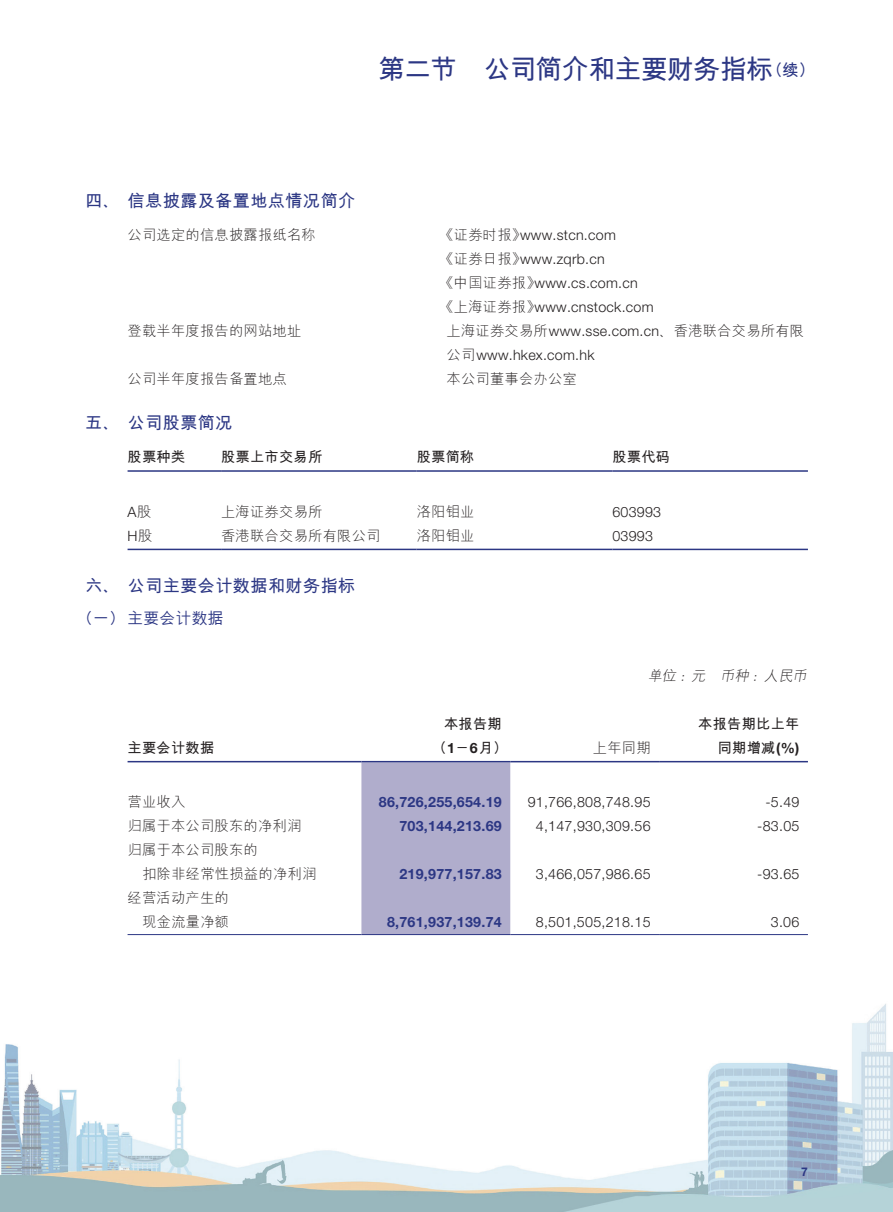
<style>
.page{position:relative;width:893px;height:1212px;background:#fff}
.page>*{position:absolute;margin:0;border:0;box-sizing:border-box;transform-origin:0 0}
.t1{font:700 27px "M Hei PRC";letter-spacing:-.025em;color:#2c3784}
.t2{font:700 17.25px "M Hei PRC";letter-spacing:.02em;color:#2c3784}
.t3{font:500 15.75px "M Hei PRC";letter-spacing:.02em;color:#2c3784}
.t4{font:300 14.25px/24px "Helvetica Neue LT Std";letter-spacing:.02em;color:#231f20}
.t5{font:300 14.25px/24px "M Hei PRC";letter-spacing:.02em;color:#231f20}
.t6{font:700 14.25px "Helvetica Neue LT Std";letter-spacing:.02em;color:#2c3784}
.t7{font:700 14.25px/24px "M Hei PRC";letter-spacing:.02em;color:#231f20;text-align:center}
.t8{font:italic 300 14.25px "M Hei PRC";color:#231f20}
.t9{font:700 12px "Helvetica Neue LT Std";color:#2c3784}
.s1{font-size:16.5px}
.s2{font-family:"M Hei PRC"}
.s3{font-family:"Helvetica Neue LT Std"}
</style>
<div class="page">
<img style="left:0;top:1004px;width:893px;height:208px">
<hr style="left:128px;top:470px;width:93px;height:2px;background:#2c3784">
<hr style="left:221px;top:470px;width:196px;height:2px;background:#2c3784">
<hr style="left:417px;top:470px;width:195px;height:2px;background:#2c3784">
<hr style="left:612px;top:470px;width:196px;height:2px;background:#2c3784">
<hr style="left:128px;top:549px;width:93px;height:1px;background:#2c3784">
<hr style="left:221px;top:549px;width:196px;height:1px;background:#2c3784">
<hr style="left:417px;top:549px;width:195px;height:1px;background:#2c3784">
<hr style="left:612px;top:549px;width:196px;height:1px;background:#2c3784">
<div style="left:361px;top:762px;width:149px;height:172px;background:#b0adcc"></div>
<hr style="left:128px;top:761px;width:233px;height:1px;background:#2c3784">
<hr style="left:361px;top:761px;width:149px;height:1px;background:#2c3784">
<hr style="left:510px;top:761px;width:149px;height:1px;background:#2c3784">
<hr style="left:659px;top:761px;width:149px;height:1px;background:#2c3784">
<hr style="left:128px;top:934px;width:233px;height:1px;background:#2c3784">
<hr style="left:361px;top:934px;width:149px;height:1px;background:#2c3784">
<hr style="left:510px;top:934px;width:149px;height:1px;background:#2c3784">
<hr style="left:659px;top:934px;width:149px;height:1px;background:#2c3784">
<h1 class="t1" style="left:378px;top:56px;width:438px">第二节 公司简介和主要财务指标<span class="s1">（续）</span></h1>
<p class="t2" style="left:85px;top:192px;width:272px">四、信息披露及备置地点情况简介</p>
<p class="t5" style="left:128px;top:223px;width:190px">公司选定的信息披露报纸名称</p>
<p class="t4" style="left:439px;top:223px;width:216px"><span class="s2">《证券时报》</span>www.stcn.com<br><span class="s2">《证券日报》</span>www.zqrb.cn<br><span class="s2">《中国证券报》</span>www.cs.com.cn<span class="s2">《上海证券报》</span>www.cnstock.com</p>
<p class="t5" style="left:128px;top:319px;width:175px">登载半年度报告的网站地址</p>
<p class="t5" style="left:446px;top:319px;width:359px">上海证券交易所 <span class="s3">www.sse.com.cn</span>、香港联合交易所有限</p>
<p class="t4" style="left:446px;top:343px;width:150px"><span class="s2">公司</span> www.hkex.com.hk</p>
<p class="t5" style="left:128px;top:367px;width:161px">公司半年度报告备置地点</p>
<p class="t5" style="left:446px;top:367px;width:132px">本公司董事会办公室</p>
<p class="t2" style="left:85px;top:414px;width:149px">五、公司股票简况</p>
<p class="t7" style="left:128px;top:445px;width:59px">股票种类</p>
<p class="t7" style="left:221px;top:445px;width:103px">股票上市交易所</p>
<p class="t7" style="left:417px;top:445px;width:59px">股票简称</p>
<p class="t7" style="left:612px;top:445px;width:59px">股票代码</p>
<p class="t4" style="left:128px;top:499px;width:25px">A<span class="s2">股</span></p>
<p class="t5" style="left:221px;top:499px;width:103px">上海证券交易所</p>
<p class="t5" style="left:417px;top:499px;width:59px">洛阳钼业</p>
<p class="t4" style="left:612px;top:499px;width:50px">603993</p>
<p class="t4" style="left:128px;top:523px;width:26px">H<span class="s2">股</span></p>
<p class="t5" style="left:221px;top:523px;width:161px">香港联合交易所有限公司</p>
<p class="t5" style="left:417px;top:523px;width:59px">洛阳钼业</p>
<p class="t4" style="left:612px;top:523px;width:42px">03993</p>
<p class="t2" style="left:85px;top:577px;width:272px">六、公司主要会计数据和财务指标</p>
<p class="t3" style="left:77px;top:611px;width:148px">（一）主要会计数据</p>
<p class="t7" style="left:128px;top:735px;width:88px">主要会计数据</p>
<p class="t7" style="left:433px;top:711px;width:76px">本报告期（<span class="s3">1</span>－<span class="s3">6</span>月）</p>
<p class="t8" style="left:648px;top:668px;width:163px">单位：元 币种：人民币</p>
<p class="t5" style="left:593px;top:735px;width:59px">上年同期</p>
<p class="t7" style="left:698px;top:711px;width:103px;text-align:right">本报告期比上年同期增减<span class="s3">(%)</span></p>
<p class="t5" style="left:128px;top:790px;width:59px">营业收入</p>
<p class="t6" style="left:379px;top:793px;width:124px">86,726,255,654.19</p>
<p class="t4" style="left:528px;top:790px;width:124px">91,766,808,748.95</p>
<p class="t4" style="left:765px;top:790px;width:36px">-5.49</p>
<p class="t5" style="left:128px;top:814px;width:175px">归属于本公司股东的净利润</p>
<p class="t6" style="left:399px;top:817px;width:104px">703,144,213.69</p>
<p class="t4" style="left:536px;top:814px;width:116px">4,147,930,309.56</p>
<p class="t4" style="left:757px;top:814px;width:44px">-83.05</p>
<p class="t5" style="left:142px;top:838px;width:175px;text-indent:-15px">归属于本公司股东的<br>扣除非经常性损益的净利润</p>
<p class="t6" style="left:399px;top:865px;width:104px">219,977,157.83</p>
<p class="t4" style="left:536px;top:862px;width:116px">3,466,057,986.65</p>
<p class="t4" style="left:757px;top:862px;width:44px">-93.65</p>
<p class="t5" style="left:128px;top:886px;width:103px;text-align:right">经营活动产生的现金流量净额</p>
<p class="t6" style="left:387px;top:913px;width:116px">8,761,937,139.74</p>
<p class="t4" style="left:536px;top:910px;width:116px">8,501,505,218.15</p>
<p class="t4" style="left:771px;top:910px;width:30px">3.06</p>
<p class="t9" style="left:801px;top:1164px;width:8px">7</p>
</div>
